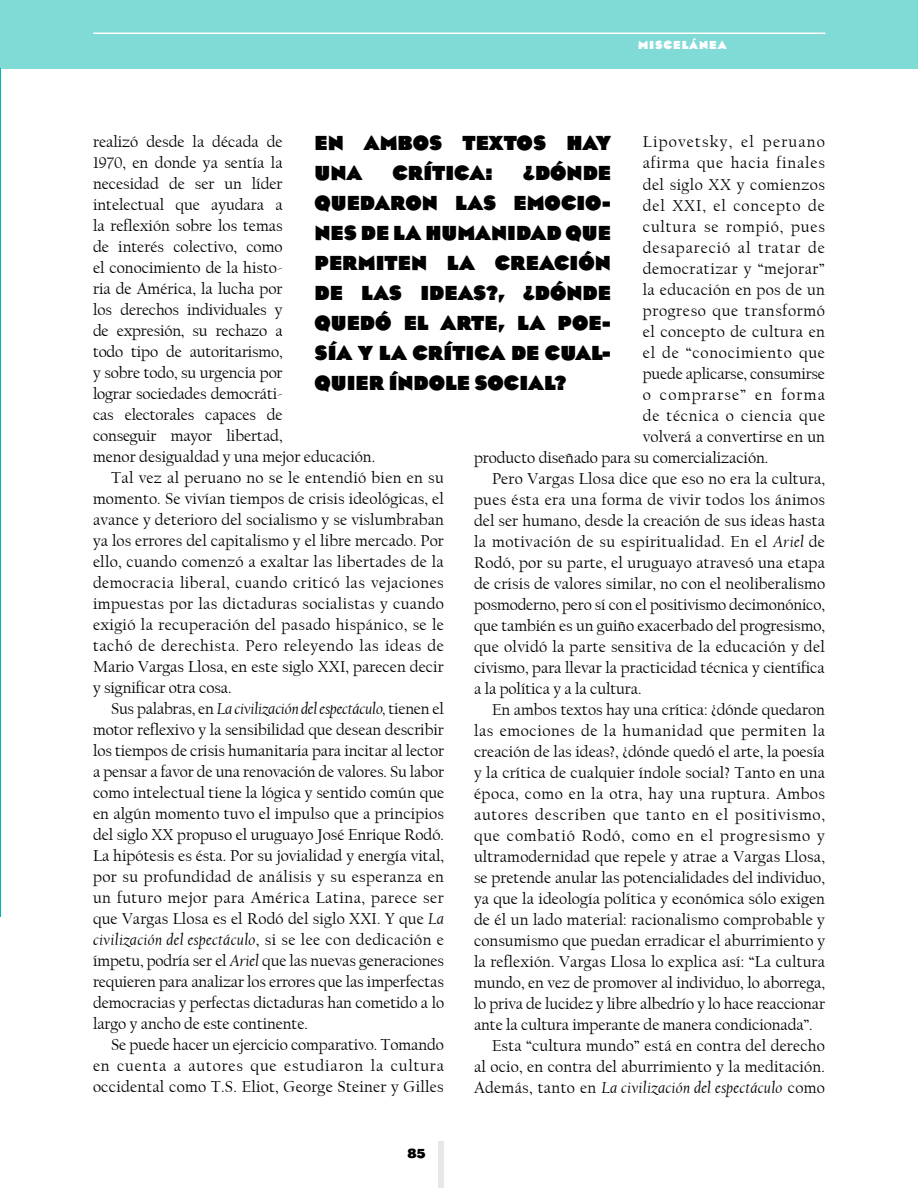
<style>
.page{position:relative;width:918px;height:1188px;background:#fff}
.page>*{position:absolute;margin:0;border:0;box-sizing:border-box;transform-origin:0 0}
.t1{font:900 21px/30px "Eagle";color:#000}
.t2{font:16.5px "Californian FB";letter-spacing:.005em;color:#000}
.t3{font:16.5px "Californian FB";letter-spacing:.03em;color:#000}
.t4{font:16.5px "Californian FB";letter-spacing:.025em;color:#000}
.t5{font:16.5px "Californian FB";letter-spacing:.045em;color:#000}
.t6{font:16.5px "Californian FB";letter-spacing:.035em;color:#000}
.t7{font:16.5px "Californian FB";letter-spacing:.05em;color:#000}
.t8{font:italic 16.5px "Californian FB";letter-spacing:.015em;color:#000}
.t9{font:italic 16.5px "Californian FB";letter-spacing:-.01em;color:#000}
.t10{font:16.5px "Californian FB";letter-spacing:.07em;color:#000}
.t11{font:16.5px "Californian FB";letter-spacing:.04em;color:#000}
.t12{font:16.5px "Californian FB";letter-spacing:.055em;color:#000}
.t13{font:700 13.5px "Eagle";color:#000}
.t14{font:900 12px "Eagle";letter-spacing:.075em;color:#fff}
.s1{font-style:normal}
.s2{font-style:italic}
</style>
<div class="page">
<div style="left:0;top:0;width:918px;height:68px;background:#80dad6"></div>
<div style="left:438px;top:1142px;width:6px;height:46px;background:#e6e7e8"></div>
<hr style="left:93px;top:33px;width:732px;height:1px;background:#fff">
<hr style="left:0;top:68px;width:1px;height:849px;background:#00b5ad">
<p class="t14" style="left:638px;top:38px;width:90px">MISCELÁNEA</p>
<p class="t2" style="left:93px;top:133px;width:191px">realizó desde la década de</p>
<p class="t2" style="left:93px;top:154px;width:191px">1970, en donde ya sentía la</p>
<p class="t2" style="left:93px;top:175px;width:191px">necesidad de ser un líder</p>
<p class="t2" style="left:93px;top:196px;width:191px">intelectual que ayudara a</p>
<p class="t2" style="left:93px;top:217px;width:191px">la reflexión sobre los temas</p>
<p class="t2" style="left:93px;top:238px;width:191px">de interés colectivo, como</p>
<p class="t2" style="left:93px;top:259px;width:191px">el conocimiento de la histo-</p>
<p class="t2" style="left:93px;top:280px;width:191px">ria de América, la lucha por</p>
<p class="t2" style="left:93px;top:301px;width:191px">los derechos individuales y</p>
<p class="t2" style="left:93px;top:322px;width:191px">de expresión, su rechazo a</p>
<p class="t2" style="left:93px;top:343px;width:191px">todo tipo de autoritarismo,</p>
<p class="t2" style="left:93px;top:364px;width:191px">y sobre todo, su urgencia por</p>
<p class="t2" style="left:93px;top:385px;width:191px">lograr sociedades democráti-</p>
<p class="t2" style="left:93px;top:406px;width:191px">cas electorales capaces de</p>
<p class="t2" style="left:93px;top:427px;width:191px">conseguir mayor libertad,</p>
<p class="t2" style="left:93px;top:448px;width:284px">menor desigualdad y una mejor educación.</p>
<p class="t2" style="left:111px;top:469px;width:334px">Tal vez al peruano no se le entendió bien en su</p>
<p class="t2" style="left:93px;top:490px;width:352px">momento. Se vivían tiempos de crisis ideológicas, el</p>
<p class="t2" style="left:93px;top:511px;width:353px">avance y deterioro del socialismo y se vislumbraban</p>
<p class="t2" style="left:93px;top:532px;width:352px">ya los errores del capitalismo y el libre mercado. Por</p>
<p class="t2" style="left:93px;top:553px;width:352px">ello, cuando comenzó a exaltar las libertades de la</p>
<p class="t3" style="left:93px;top:574px;width:352px">democracia liberal, cuando criticó las vejaciones</p>
<p class="t2" style="left:93px;top:595px;width:353px">impuestas por las dictaduras socialistas y cuando</p>
<p class="t4" style="left:93px;top:616px;width:352px">exigió la recuperación del pasado hispánico, se le</p>
<p class="t6" style="left:93px;top:637px;width:353px">tachó de derechista. Pero releyendo las ideas de</p>
<p class="t2" style="left:93px;top:658px;width:352px">Mario Vargas Llosa, en este siglo XXI, parecen decir</p>
<p class="t2" style="left:93px;top:679px;width:140px">y significar otra cosa.</p>
<p class="t9" style="left:111px;top:700px;width:334px"><span class="s1">Sus palabras, en</span> La civilización del espectáculo, <span class="s1">tienen el</span></p>
<p class="t2" style="left:93px;top:721px;width:352px">motor reflexivo y la sensibilidad que desean describir</p>
<p class="t2" style="left:93px;top:742px;width:353px">los tiempos de crisis humanitaria para incitar al lector</p>
<p class="t2" style="left:93px;top:763px;width:353px">a pensar a favor de una renovación de valores. Su labor</p>
<p class="t2" style="left:93px;top:784px;width:353px">como intelectual tiene la lógica y sentido común que</p>
<p class="t2" style="left:93px;top:805px;width:352px">en algún momento tuvo el impulso que a principios</p>
<p class="t2" style="left:93px;top:826px;width:352px">del siglo XX propuso el uruguayo José Enrique Rodó.</p>
<p class="t2" style="left:93px;top:847px;width:353px">La hipótesis es ésta. Por su jovialidad y energía vital,</p>
<p class="t4" style="left:93px;top:868px;width:352px">por su profundidad de análisis y su esperanza en</p>
<p class="t3" style="left:93px;top:889px;width:352px">un futuro mejor para América Latina, parece ser</p>
<p class="t2" style="left:93px;top:910px;width:352px">que Vargas Llosa es el Rodó del siglo XXI. Y que <span class="s2">La</span></p>
<p class="t8" style="left:93px;top:931px;width:352px">civilización del espectáculo<span class="s1">, si se lee con dedicación e</span></p>
<p class="t2" style="left:93px;top:952px;width:353px">ímpetu, podría ser el <span class="s2">Ariel</span> que las nuevas generaciones</p>
<p class="t2" style="left:93px;top:973px;width:352px">requieren para analizar los errores que las imperfectas</p>
<p class="t2" style="left:93px;top:994px;width:353px">democracias y perfectas dictaduras han cometido a lo</p>
<p class="t2" style="left:93px;top:1015px;width:216px">largo y ancho de este continente.</p>
<p class="t2" style="left:111px;top:1036px;width:334px">Se puede hacer un ejercicio comparativo. Tomando</p>
<p class="t7" style="left:93px;top:1057px;width:353px">en cuenta a autores que estudiaron la cultura</p>
<p class="t2" style="left:93px;top:1078px;width:352px">occidental como T.S. Eliot, George Steiner y Gilles</p>
<p class="t10" style="left:643px;top:133px;width:184px">Lipovetsky, el peruano</p>
<p class="t7" style="left:643px;top:154px;width:184px">afirma que hacia finales</p>
<p class="t4" style="left:643px;top:175px;width:184px">del siglo XX y comienzos</p>
<p class="t7" style="left:643px;top:196px;width:184px">del XXI, el concepto de</p>
<p class="t12" style="left:643px;top:217px;width:184px">cultura se rompió, pues</p>
<p class="t7" style="left:643px;top:238px;width:184px">desapareció al tratar de</p>
<p class="t6" style="left:643px;top:259px;width:184px">democratizar y “mejorar”</p>
<p class="t2" style="left:643px;top:280px;width:184px">la educación en pos de un</p>
<p class="t11" style="left:643px;top:301px;width:184px">progreso que transformó</p>
<p class="t4" style="left:643px;top:322px;width:184px">el concepto de cultura en</p>
<p class="t5" style="left:643px;top:343px;width:184px">el de “conocimiento que</p>
<p class="t2" style="left:643px;top:364px;width:184px">puede aplicarse, consumirse</p>
<p class="t10" style="left:643px;top:385px;width:184px">o comprarse” en forma</p>
<p class="t5" style="left:643px;top:406px;width:184px">de técnica o ciencia que</p>
<p class="t2" style="left:643px;top:427px;width:184px">volverá a convertirse en un</p>
<p class="t2" style="left:474px;top:448px;width:296px">producto diseñado para su comercialización.</p>
<p class="t2" style="left:492px;top:469px;width:335px">Pero Vargas Llosa dice que eso no era la cultura,</p>
<p class="t2" style="left:474px;top:490px;width:353px">pues ésta era una forma de vivir todos los ánimos</p>
<p class="t2" style="left:474px;top:511px;width:352px">del ser humano, desde la creación de sus ideas hasta</p>
<p class="t3" style="left:474px;top:532px;width:353px">la motivación de su espiritualidad. En el <span class="s2">Ariel</span> de</p>
<p class="t2" style="left:474px;top:553px;width:352px">Rodó, por su parte, el uruguayo atravesó una etapa</p>
<p class="t2" style="left:474px;top:574px;width:353px">de crisis de valores similar, no con el neoliberalismo</p>
<p class="t2" style="left:474px;top:595px;width:352px">posmoderno, pero sí con el positivismo decimonónico,</p>
<p class="t2" style="left:474px;top:616px;width:353px">que también es un guiño exacerbado del progresismo,</p>
<p class="t2" style="left:474px;top:637px;width:352px">que olvidó la parte sensitiva de la educación y del</p>
<p class="t2" style="left:474px;top:658px;width:352px">civismo, para llevar la practicidad técnica y científica</p>
<p class="t2" style="left:474px;top:679px;width:169px">a la política y a la cultura.</p>
<p class="t2" style="left:492px;top:700px;width:334px">En ambos textos hay una crítica: ¿dónde quedaron</p>
<p class="t6" style="left:474px;top:721px;width:353px">las emociones de la humanidad que permiten la</p>
<p class="t2" style="left:474px;top:742px;width:352px">creación de las ideas?, ¿dónde quedó el arte, la poesía</p>
<p class="t2" style="left:474px;top:763px;width:353px">y la crítica de cualquier índole social? Tanto en una</p>
<p class="t3" style="left:474px;top:784px;width:353px">época, como en la otra, hay una ruptura. Ambos</p>
<p class="t5" style="left:474px;top:805px;width:353px">autores describen que tanto en el positivismo,</p>
<p class="t5" style="left:474px;top:826px;width:352px">que combatió Rodó, como en el progresismo y</p>
<p class="t2" style="left:474px;top:847px;width:352px">ultramodernidad que repele y atrae a Vargas Llosa,</p>
<p class="t2" style="left:474px;top:868px;width:352px">se pretende anular las potencialidades del individuo,</p>
<p class="t2" style="left:474px;top:889px;width:352px">ya que la ideología política y económica sólo exigen</p>
<p class="t2" style="left:474px;top:910px;width:352px">de él un lado material: racionalismo comprobable y</p>
<p class="t2" style="left:474px;top:931px;width:353px">consumismo que puedan erradicar el aburrimiento y</p>
<p class="t2" style="left:474px;top:952px;width:353px">la reflexión. Vargas Llosa lo explica así: “La cultura</p>
<p class="t2" style="left:474px;top:973px;width:352px">mundo, en vez de promover al individuo, lo aborrega,</p>
<p class="t2" style="left:474px;top:994px;width:353px">lo priva de lucidez y libre albedrío y lo hace reaccionar</p>
<p class="t2" style="left:474px;top:1015px;width:340px">ante la cultura imperante de manera condicionada”.</p>
<p class="t2" style="left:492px;top:1036px;width:334px">Esta “cultura mundo” está en contra del derecho</p>
<p class="t2" style="left:474px;top:1057px;width:353px">al ocio, en contra del aburrimiento y la meditación.</p>
<p class="t8" style="left:474px;top:1078px;width:352px"><span class="s1">Además, tanto en</span> La civilización del espectáculo <span class="s1">como</span></p>
<p class="t1" style="left:315px;top:128px;width:298px">EN AMBOS TEXTOS HAY<br>UNA</p>
<p class="t1" style="left:315px;top:158px;width:298px;text-align:justify;text-indent:209px">¿DÓNDE QUEDARON LAS EMOCIO-NES DE LA HUMANIDAD QUE PERMITEN LA CREACIÓN DE LAS IDEAS?, ¿DÓNDE QUEDÓ EL ARTE, LA POE-SÍA Y LA CRÍTICA DE CUAL-QUIER ÍNDOLE SOCIAL?</p>
<p class="t1" style="left:392px;top:158px;width:102px">CRÍTICA:</p>
<p class="t13" style="left:408px;top:1146px;width:19px">85</p>
</div>
